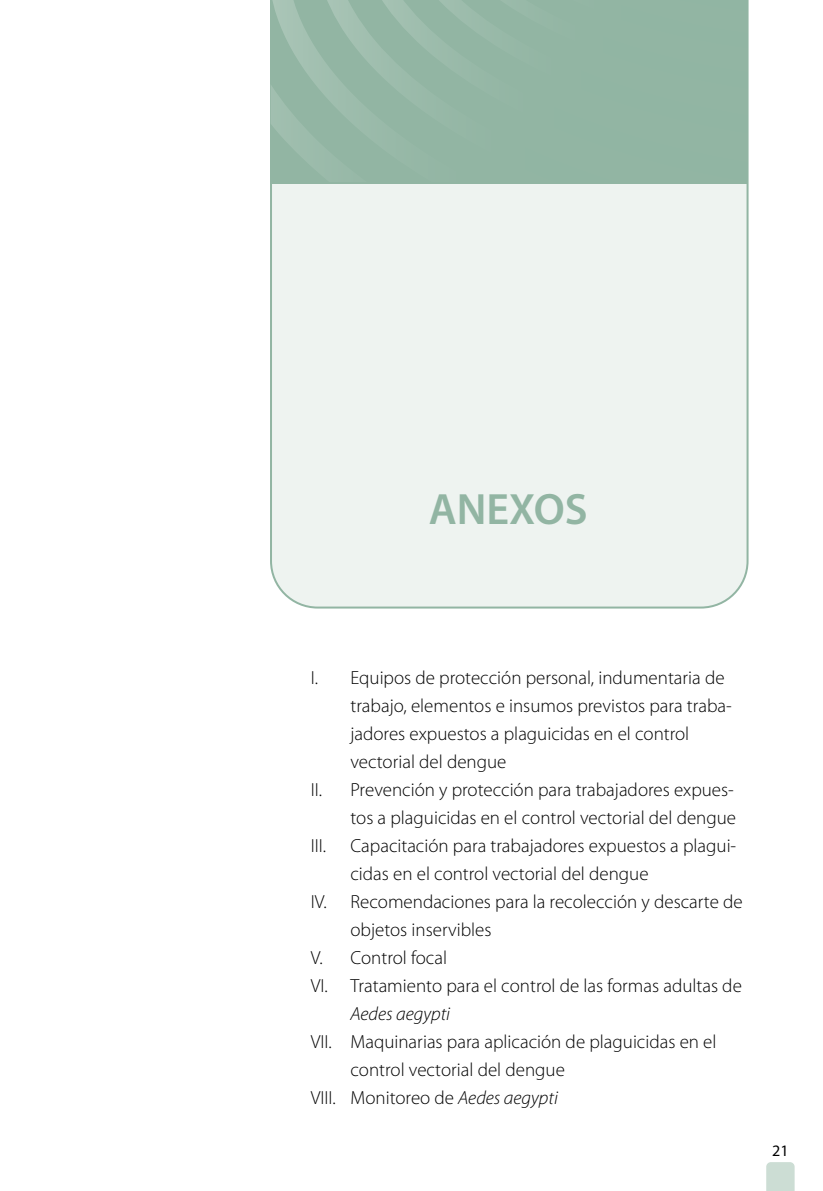
<style>
.page{position:relative;width:823px;height:1191px;background:#fff}
.page>*{position:absolute;margin:0;border:0;box-sizing:border-box;transform-origin:0 0}
.t1{font:600 44px "Myriad Pro";color:#92b5a3}
.t2{font:300 19px "Myriad Pro";color:#000}
.t3{font:italic 300 19px "Myriad Pro";color:#000}
.t4{font:16px "Myriad Pro";color:#000}
.s1{font-style:italic}
</style>
<div class="page">
<div style="left:270px;top:0;width:479px;height:609px;background:#eef3f0"></div>
<svg style="left:766px;top:1162px;width:28px;height:29px"></svg>
<svg style="left:270px;top:0;width:476px;height:183px;background:#93b6a4"></svg>
<h1 class="t1" style="left:428px;top:481px;width:160px">ANEXOS</h1>
<p class="t2" style="left:310px;top:666px;width:415px">I. Equipos de protección personal, indumentaria de</p>
<p class="t2" style="left:350px;top:694px;width:382px">trabajo, elementos e insumos previstos para traba-</p>
<p class="t2" style="left:350px;top:722px;width:340px">jadores expuestos a plaguicidas en el control</p>
<p class="t2" style="left:350px;top:750px;width:157px">vectorial del dengue</p>
<p class="t2" style="left:310px;top:778px;width:424px">II. Prevención y protección para trabajadores expues-</p>
<p class="t2" style="left:350px;top:806px;width:387px">tos a plaguicidas en el control vectorial del dengue</p>
<p class="t2" style="left:310px;top:834px;width:17px">III.</p>
<p class="t2" style="left:350px;top:834px;width:387px">Capacitación para trabajadores expuestos a plagui-</p>
<p class="t2" style="left:350px;top:862px;width:299px">cidas en el control vectorial del dengue</p>
<p class="t2" style="left:310px;top:890px;width:433px">IV. Recomendaciones para la recolección y descarte de</p>
<p class="t2" style="left:350px;top:918px;width:142px">objetos inservibles</p>
<p class="t2" style="left:310px;top:946px;width:138px">V. Control focal</p>
<p class="t2" style="left:310px;top:974px;width:432px">VI. Tratamiento para el control de las formas adultas de</p>
<p class="t3" style="left:350px;top:1004px;width:101px">Aedes aegypti</p>
<p class="t2" style="left:310px;top:1030px;width:407px">VII. Maquinarias para aplicación de plaguicidas en el</p>
<p class="t2" style="left:350px;top:1058px;width:216px">control vectorial del dengue</p>
<p class="t2" style="left:310px;top:1086px;width:248px">VIII. Monitoreo de <span class="s1">Aedes aegypti</span></p>
<p class="t4" style="left:771px;top:1140px;width:18px">21</p>
</div>
